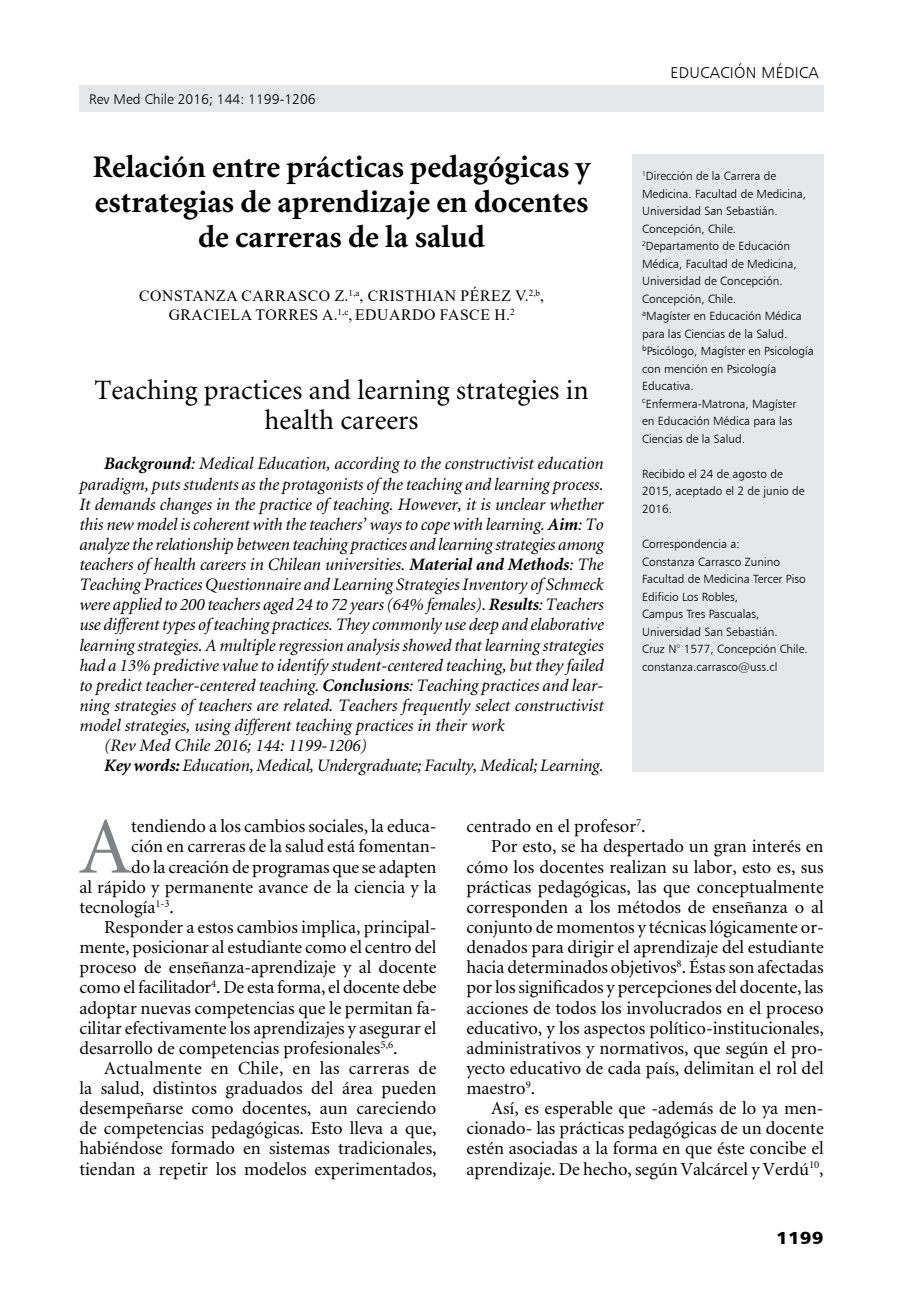
<style>
.page{position:relative;width:918px;height:1315px;background:#fff}
.page>*{position:absolute;margin:0;border:0;box-sizing:border-box;transform-origin:0 0}
.t1{font:80.33px "Minion";color:#808285}
.t2{font:700 31.5px/35px "Minion";color:#000;text-align:center}
.t3{font:28px/29.8px "Minion";color:#000;text-align:center}
.t4{font:18.38px "Minion";color:#000}
.t5{font:18.38px "Minion";letter-spacing:.02em;color:#000}
.t6{font:italic 17.5px "Minion";color:#000}
.t7{font:17.5px "Humanist 777 BT Black B";color:#000;scale:1.1 1}
.t8{font:15.75px/18.9px "Times New Roman";letter-spacing:.035em;color:#000;text-align:center}
.t9{font:15.75px "Humanist 777 BT Light B";letter-spacing:.02em;color:#000}
.t10{font:14px "Humanist 777 BT Light B";color:#000}
.t11{font:11.9px/17.5px "Humanist 777 BT Light B";color:#000}
.s1{font-weight:700}
</style>
<div class="page">
<div style="left:79px;top:85px;width:744px;height:26px;background:#e6e7e8"></div>
<div style="left:632px;top:154px;width:191px;height:617px;background:#e6e7e8"></div>
<p class="t10" style="left:89px;top:90px;width:228px">Rev Med Chile 2016; 144: 1199-1206</p>
<h2 class="t2" style="left:93px;top:151px;width:499px">Relación entre prácticas pedagógicas y estrategias de aprendizaje en docentes de carreras de la salud</h2>
<p class="t8" style="left:139px;top:286px;width:406px">CONSTANZA CARRASCO Z.<sup>1,A</sup>, CRISTHIAN PÉREZ V.<sup>2,B</sup>,<br>GRACIELA TORRES A.<sup>1,C</sup>, EDUARDO FASCE H.<sup>2</sup></p>
<h3 class="t3" style="left:94px;top:377px;width:496px">Teaching practices and learning strategies in health careers</h3>
<p class="t6" style="left:104px;top:455px;width:501px"><span class="s1">Background</span>: Medical Education, according to the constructivist education</p>
<p class="t6" style="left:79px;top:475px;width:526px">paradigm, puts students as the protagonists of the teaching and learning process.</p>
<p class="t6" style="left:79px;top:495px;width:526px">It demands changes in the practice of teaching. However, it is unclear whether</p>
<p class="t6" style="left:79px;top:515px;width:526px">this new model is coherent with the teachers’ ways to cope with learning. <span class="s1">Aim</span>: To</p>
<p class="t6" style="left:79px;top:536px;width:526px">analyze the relationship between teaching practices and learning strategies among</p>
<p class="t6" style="left:79px;top:556px;width:526px">teachers of health careers in Chilean universities. <span class="s1">Material and Methods</span>: The</p>
<p class="t6" style="left:79px;top:576px;width:526px">Teaching Practices Questionnaire and Learning Strategies Inventory of Schmeck</p>
<p class="t6" style="left:79px;top:596px;width:526px">were applied to 200 teachers aged 24 to 72 years (64% females). <span class="s1">Results</span>: Teachers</p>
<p class="t6" style="left:79px;top:616px;width:526px">use different types of teaching practices. They commonly use deep and elaborative</p>
<p class="t6" style="left:79px;top:636px;width:526px">learning strategies. A multiple regression analysis showed that learning strategies</p>
<p class="t6" style="left:79px;top:656px;width:526px">had a 13% predictive value to identify student-centered teaching, but they failed</p>
<p class="t6" style="left:79px;top:676px;width:526px">to predict teacher-centered teaching. <span class="s1">Conclusions</span>: Teaching practices and lear-</p>
<p class="t6" style="left:79px;top:697px;width:526px">ning strategies of teachers are related. Teachers frequently select constructivist</p>
<p class="t6" style="left:79px;top:717px;width:427px">model strategies, using different teaching practices in their work</p>
<p class="t6" style="left:104px;top:737px;width:264px">(Rev Med Chile 2016; 144: 1199-1206)</p>
<p class="t6" style="left:104px;top:757px;width:501px"><span class="s1">Key words:</span> Education, Medical, Undergraduate; Faculty, Medical; Learning.</p>
<p class="t9" style="left:670px;top:63px;width:150px">EDUCACIÓN MÉDICA</p>
<p class="t11" style="left:642px;top:167px;width:173px"><sup>1</sup>Dirección de la Carrera de<br>Medicina. Facultad de Medicina,<br>Universidad San Sebastián.<br>Concepción, Chile.<br><sup>2</sup>Departamento de Educación<br>Médica, Facultad de Medicina,<br>Universidad de Concepción.<br>Concepción, Chile.<br><sup>a</sup>Magíster en Educación Médica para las Ciencias de la Salud. <sup>b</sup>Psicólogo, Magíster en Psicología con mención en Psicología<br>Educativa.<br><sup>c</sup>Enfermera-Matrona, Magíster<br>en Educación Médica para las<br>Ciencias de la Salud.</p>
<p class="t11" style="left:642px;top:465px;width:164px">Recibido el 24 de agosto de<br>2015, aceptado el 2 de junio de<br>2016.</p>
<p class="t11" style="left:642px;top:535px;width:167px">Correspondencia a:<br>Constanza Carrasco Zunino<br>Facultad de Medicina Tercer Piso<br>Edificio Los Robles,<br>Campus Tres Pascualas,<br>Universidad San Sebastián.<br>Cruz N° 1577, Concepción Chile. constanza.carrasco@uss.cl</p>
<h1 class="t1" style="left:79px;top:807px;width:53px">A</h1>
<p class="t4" style="left:131px;top:817px;width:307px">tendiendo a los cambios sociales, la educa-</p>
<p class="t4" style="left:131px;top:837px;width:307px">ción en carreras de la salud está fomentan-</p>
<p class="t4" style="left:131px;top:857px;width:307px">do la creación de programas que se adapten</p>
<p class="t4" style="left:79px;top:878px;width:359px">al rápido y permanente avance de la ciencia y la</p>
<p class="t4" style="left:79px;top:898px;width:96px">tecnología<sup>1-3</sup>.</p>
<p class="t4" style="left:104px;top:918px;width:334px">Responder a estos cambios implica, principal-</p>
<p class="t4" style="left:79px;top:938px;width:359px">mente, posicionar al estudiante como el centro del</p>
<p class="t4" style="left:79px;top:958px;width:359px">proceso de enseñanza-aprendizaje y al docente</p>
<p class="t4" style="left:79px;top:978px;width:359px">como el facilitador<sup>4</sup>. De esta forma, el docente debe</p>
<p class="t4" style="left:79px;top:998px;width:359px">adoptar nuevas competencias que le permitan fa-</p>
<p class="t4" style="left:79px;top:1018px;width:358px">cilitar efectivamente los aprendizajes y asegurar el</p>
<p class="t4" style="left:79px;top:1039px;width:320px">desarrollo de competencias profesionales<sup>5,6</sup>.</p>
<p class="t5" style="left:104px;top:1059px;width:334px">Actualmente en Chile, en las carreras de</p>
<p class="t4" style="left:79px;top:1079px;width:359px">la salud, distintos graduados del área pueden</p>
<p class="t4" style="left:79px;top:1099px;width:358px">desempeñarse como docentes, aun careciendo</p>
<p class="t4" style="left:79px;top:1119px;width:359px">de competencias pedagógicas. Esto lleva a que,</p>
<p class="t4" style="left:79px;top:1139px;width:359px">habiéndose formado en sistemas tradicionales,</p>
<p class="t4" style="left:79px;top:1159px;width:359px">tiendan a repetir los modelos experimentados,</p>
<p class="t4" style="left:466px;top:817px;width:181px">centrado en el profesor<sup>7</sup>.</p>
<p class="t4" style="left:491px;top:837px;width:334px">Por esto, se ha despertado un gran interés en</p>
<p class="t4" style="left:466px;top:857px;width:359px">cómo los docentes realizan su labor, esto es, sus</p>
<p class="t4" style="left:466px;top:878px;width:359px">prácticas pedagógicas, las que conceptualmente</p>
<p class="t4" style="left:466px;top:898px;width:359px">corresponden a los métodos de enseñanza o al</p>
<p class="t4" style="left:466px;top:918px;width:359px">conjunto de momentos y técnicas lógicamente or-</p>
<p class="t4" style="left:466px;top:938px;width:359px">denados para dirigir el aprendizaje del estudiante</p>
<p class="t4" style="left:466px;top:958px;width:359px">hacia determinados objetivos<sup>8</sup>. Éstas son afectadas</p>
<p class="t4" style="left:466px;top:978px;width:358px">por los significados y percepciones del docente, las</p>
<p class="t4" style="left:466px;top:998px;width:359px">acciones de todos los involucrados en el proceso</p>
<p class="t4" style="left:466px;top:1018px;width:359px">educativo, y los aspectos político-institucionales,</p>
<p class="t4" style="left:466px;top:1039px;width:359px">administrativos y normativos, que según el pro-</p>
<p class="t4" style="left:466px;top:1059px;width:359px">yecto educativo de cada país, delimitan el rol del</p>
<p class="t4" style="left:466px;top:1079px;width:70px">maestro<sup>9</sup>.</p>
<p class="t4" style="left:491px;top:1099px;width:334px">Así, es esperable que -además de lo ya men-</p>
<p class="t4" style="left:466px;top:1119px;width:359px">cionado- las prácticas pedagógicas de un docente</p>
<p class="t4" style="left:466px;top:1139px;width:359px">estén asociadas a la forma en que éste concibe el</p>
<p class="t4" style="left:466px;top:1159px;width:359px">aprendizaje. De hecho, según Valcárcel y Verdú<sup>10</sup>,</p>
<p class="t7" style="left:776px;top:1226px;width:45px">1199</p>
</div>
